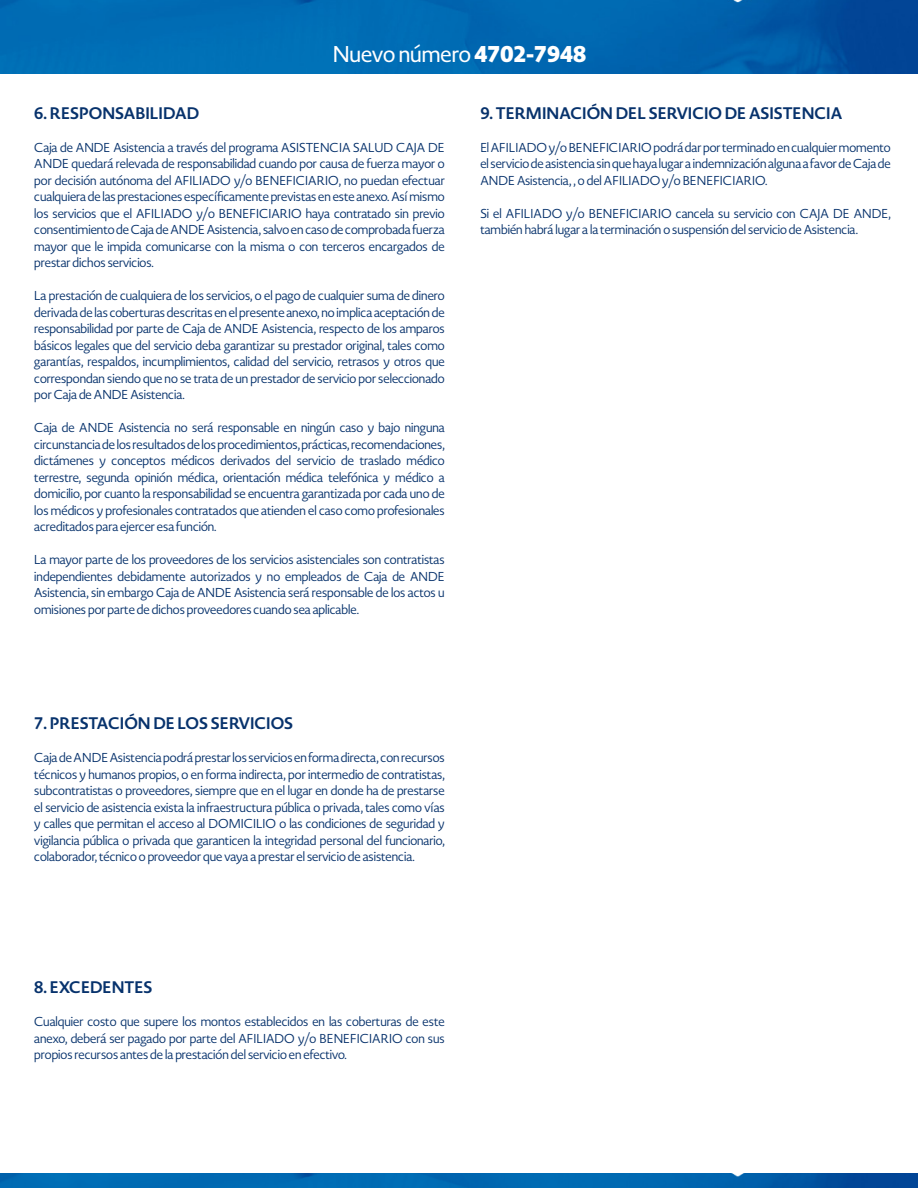
<style>
.page{position:relative;width:918px;height:1188px;background:#fff}
.page>*{position:absolute;margin:0;border:0;box-sizing:border-box;transform-origin:0 0}
.t1{font:500 22.5px "Novel Display";color:#fff}
.t2{font:700 16.5px "Novel Display";color:#07326c}
.t3{font:12.75px/16.5px "Novel Display";color:#07326c;text-align:justify}
.s1{font-weight:900}
</style>
<div class="page">
<img style="left:0;top:0;width:918px;height:73px">
<img style="left:0;top:1174px;width:918px;height:14px">
<h1 class="t1" style="left:333px;top:40px;width:255px">Nuevo número <span class="s1">4702-7948</span></h1>
<p class="t2" style="left:34px;top:102px;width:166px">6. RESPONSABILIDAD</p>
<p class="t3" style="left:34px;top:139px;width:412px">Caja de ANDE Asistencia a través del programa ASISTENCIA SALUD CAJA DE ANDE quedará relevada de responsabilidad cuando por causa de fuerza mayor o por decisión autónoma del AFILIADO y/o BENEFICIARIO, no puedan efectuar cualquiera de las prestaciones específicamente previstas en este anexo. Así mismo los servicios que el AFILIADO y/o BENEFICIARIO haya contratado sin previo consentimiento de Caja de ANDE Asistencia, salvo en caso de comprobada fuerza mayor que le impida comunicarse con la misma o con terceros encargados de prestar dichos servicios.</p>
<p class="t3" style="left:34px;top:288px;width:412px">La prestación de cualquiera de los servicios, o el pago de cualquier suma de dinero derivada de las coberturas descritas en el presente anexo, no implica aceptación de responsabilidad por parte de Caja de ANDE Asistencia, respecto de los amparos básicos legales que del servicio deba garantizar su prestador original, tales como garantías, respaldos, incumplimientos, calidad del servicio, retrasos y otros que correspondan siendo que no se trata de un prestador de servicio por seleccionado por Caja de ANDE Asistencia.</p>
<p class="t3" style="left:34px;top:420px;width:412px">Caja de ANDE Asistencia no será responsable en ningún caso y bajo ninguna circunstancia de los resultados de los procedimientos, prácticas, recomendaciones, dictámenes y conceptos médicos derivados del servicio de traslado médico terrestre, segunda opinión médica, orientación médica telefónica y médico a domicilio, por cuanto la responsabilidad se encuentra garantizada por cada uno de los médicos y profesionales contratados que atienden el caso como profesionales acreditados para ejercer esa función.</p>
<p class="t3" style="left:34px;top:552px;width:412px">La mayor parte de los proveedores de los servicios asistenciales son contratistas independientes debidamente autorizados y no empleados de Caja de ANDE Asistencia, sin embargo Caja de ANDE Asistencia será responsable de los actos u omisiones por parte de dichos proveedores cuando sea aplicable.</p>
<p class="t2" style="left:480px;top:102px;width:364px">9. TERMINACIÓN DEL SERVICIO DE ASISTENCIA</p>
<p class="t3" style="left:480px;top:139px;width:412px">El AFILIADO y/o BENEFICIARIO podrá dar por terminado en cualquier momento el servicio de asistencia sin que haya lugar a indemnización alguna a favor de Caja de ANDE Asistencia, , o del AFILIADO y/o BENEFICIARIO.</p>
<p class="t3" style="left:480px;top:205px;width:412px">Si el AFILIADO y/o BENEFICIARIO cancela su servicio con CAJA DE ANDE, también habrá lugar a la terminación o suspensión del servicio de Asistencia.</p>
<p class="t2" style="left:34px;top:713px;width:260px">7. PRESTACIÓN DE LOS SERVICIOS</p>
<p class="t3" style="left:34px;top:750px;width:412px">Caja de ANDE Asistencia podrá prestar los servicios en forma directa, con recursos técnicos y humanos propios, o en forma indirecta, por intermedio de contratistas, subcontratistas o proveedores, siempre que en el lugar en donde ha de prestarse el servicio de asistencia exista la infraestructura pública o privada, tales como vías y calles que permitan el acceso al DOMICILIO o las condiciones de seguridad y vigilancia pública o privada que garanticen la integridad personal del funcionario, colaborador, técnico o proveedor que vaya a prestar el servicio de asistencia.</p>
<p class="t2" style="left:34px;top:977px;width:120px">8. EXCEDENTES</p>
<p class="t3" style="left:34px;top:1014px;width:412px">Cualquier costo que supere los montos establecidos en las coberturas de este anexo, deberá ser pagado por parte del AFILIADO y/o BENEFICIARIO con sus propios recursos antes de la prestación del servicio en efectivo.</p>
</div>
